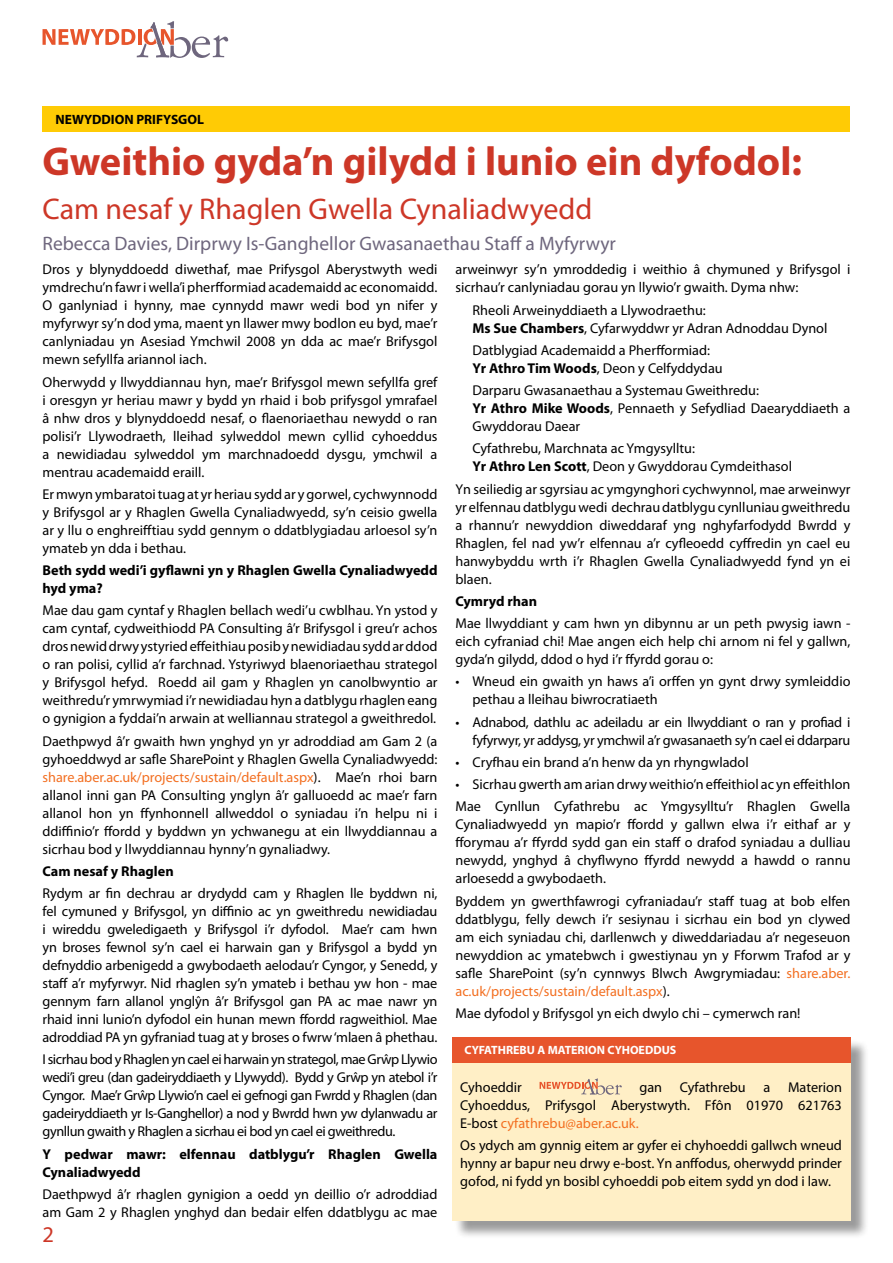
<style>
.page{position:relative;width:893px;height:1263px;background:#fff}
.page>*{position:absolute;margin:0;border:0;box-sizing:border-box;transform-origin:0 0}
.t1{font:700 40.5px "Myriad Pro";color:#cd3727}
.t2{font:30px "Myriad Pro";color:#cd3727}
.t3{font:22.5px "Myriad Pro";color:#cd3727}
.t4{font:19.5px "Myriad Pro";color:#6e667d}
.t5{font:14.25px/18px "Myriad Pro";color:#000;text-align:justify}
.t6{font:700 14.25px/18px "Myriad Pro";color:#000}
.t7{font:14.25px/18px "Myriad Pro";letter-spacing:-.02em;color:#000;text-align:right}
.t8{font:700 13.5px "Myriad Pro";color:#000}
.t9{font:700 12px "Myriad Pro";color:#fff}
.s1{color:#f36f21}
.s2{font-weight:700}
</style>
<div class="page">
<svg style="left:43px;top:21px;width:185px;height:37px"></svg>
<div style="left:43px;top:106px;width:807px;height:26px;background:#ffcb05"></div>
<div style="left:454px;top:1039px;width:415px;height:200px;background:#000;opacity:.4"></div>
<div style="left:452px;top:1037px;width:398px;height:183px;background:#ffefc6"></div>
<div style="left:452px;top:1037px;width:398px;height:26px;background:#e7552c"></div>
<svg style="left:540px;top:1078px;width:82px;height:17px"></svg>
<p class="t8" style="left:56px;top:111px;width:150px">NEWYDDION PRIFYSGOL</p>
<h1 class="t1" style="left:43px;top:135px;width:761px">Gweithio gyda’n gilydd i lunio ein dyfodol:</h1>
<h2 class="t2" style="left:43px;top:191px;width:551px">Cam nesaf y Rhaglen Gwella Cynaliadwyedd</h2>
<h3 class="t4" style="left:43px;top:232px;width:575px">Rebecca Davies, Dirprwy Is-Ganghellor Gwasanaethau Staff a Myfyrwyr</h3>
<p class="t5" style="left:43px;top:260px;width:396px">Dros y blynyddoedd diwethaf, mae Prifysgol Aberystwyth wedi ymdrechu’n fawr i wella’i pherfformiad academaidd ac economaidd.<br>O ganlyniad i hynny, mae cynnydd mawr wedi bod yn nifer y myfyrwyr sy’n dod yma, maent yn llawer mwy bodlon eu byd, mae’r canlyniadau yn Asesiad Ymchwil 2008 yn dda ac mae’r Brifysgol mewn sefyllfa ariannol iach.</p>
<p class="t5" style="left:43px;top:373px;width:396px">Oherwydd y llwyddiannau hyn, mae’r Brifysgol mewn sefyllfa gref i oresgyn yr heriau mawr y bydd yn rhaid i bob prifysgol ymrafael â nhw dros y blynyddoedd nesaf, o flaenoriaethau newydd o ran polisi’r Llywodraeth, lleihad sylweddol mewn cyllid cyhoeddus a newidiadau sylweddol ym marchnadoedd dysgu, ymchwil a mentrau academaidd eraill.</p>
<p class="t5" style="left:43px;top:485px;width:396px">Er mwyn ymbaratoi tuag at yr heriau sydd ar y gorwel, cychwynnodd y Brifysgol ar y Rhaglen Gwella Cynaliadwyedd, sy’n ceisio gwella ar y llu o enghreifftiau sydd gennym o ddatblygiadau arloesol sy’n ymateb yn dda i bethau.</p>
<p class="t6" style="left:43px;top:561px;width:396px">Beth sydd wedi’i gyflawni yn y Rhaglen Gwella Cynaliadwyedd hyd yma?</p>
<p class="t5" style="left:43px;top:601px;width:396px">Mae dau gam cyntaf y Rhaglen bellach wedi’u cwblhau. Yn ystod y cam cyntaf, cydweithiodd PA Consulting â’r Brifysgol i greu’r achos dros newid drwy ystyried effeithiau posib y newidiadau sydd ar ddod o ran polisi, cyllid a’r farchnad. Ystyriwyd blaenoriaethau strategol y Brifysgol hefyd. Roedd ail gam y Rhaglen yn canolbwyntio ar weithredu’r ymrwymiad i’r newidiadau hyn a datblygu rhaglen eang o gynigion a fyddai’n arwain at welliannau strategol a gweithredol.</p>
<p class="t5" style="left:43px;top:732px;width:396px">Daethpwyd â’r gwaith hwn ynghyd yn yr adroddiad am Gam 2 (a gyhoeddwyd ar safle SharePoint y Rhaglen Gwella Cynaliadwyedd: <span class="s1">share.aber.ac.uk/projects/sustain/default.aspx</span>). Mae’n rhoi barn allanol inni gan PA Consulting ynglyn â’r galluoedd ac mae’r farn allanol hon yn ffynhonnell allweddol o syniadau i’n helpu ni i ddiffinio’r ffordd y byddwn yn ychwanegu at ein llwyddiannau a sicrhau bod y llwyddiannau hynny’n gynaliadwy.</p>
<p class="t6" style="left:43px;top:862px;width:133px">Cam nesaf y Rhaglen</p>
<p class="t5" style="left:43px;top:884px;width:396px">Rydym ar fin dechrau ar drydydd cam y Rhaglen lle byddwn ni, fel cymuned y Brifysgol, yn diffinio ac yn gweithredu newidiadau i wireddu gweledigaeth y Brifysgol i’r dyfodol. Mae’r cam hwn yn broses fewnol sy’n cael ei harwain gan y Brifysgol a bydd yn defnyddio arbenigedd a gwybodaeth aelodau’r Cyngor, y Senedd, y staff a’r myfyrwyr. Nid rhaglen sy’n ymateb i bethau yw hon - mae gennym farn allanol ynglŷn â’r Brifysgol gan PA ac mae nawr yn rhaid inni lunio’n dyfodol ein hunan mewn ffordd ragweithiol. Mae adroddiad PA yn gyfraniad tuag at y broses o fwrw ‘mlaen â phethau.</p>
<p class="t5" style="left:43px;top:1050px;width:397px">I sicrhau bod y Rhaglen yn cael ei harwain yn strategol, mae Grŵp Llywio wedi’i greu (dan gadeiryddiaeth y Llywydd). Bydd y Grŵp yn atebol i’r Cyngor. Mae’r Grŵp Llywio’n cael ei gefnogi gan Fwrdd y Rhaglen (dan gadeiryddiaeth yr Is-Ganghellor) a nod y Bwrdd hwn yw dylanwadu ar gynllun gwaith y Rhaglen a sicrhau ei bod yn cael ei gweithredu.</p>
<p class="t6" style="left:43px;top:1144px;width:396px">Y pedwar mawr: elfennau datblygu’r Rhaglen Gwella<br>Cynaliadwyedd</p>
<p class="t5" style="left:43px;top:1185px;width:396px">Daethpwyd â’r rhaglen gynigion a oedd yn deillio o’r adroddiad am Gam 2 y Rhaglen ynghyd dan bedair elfen ddatblygu ac mae</p>
<h3 class="t3" style="left:43px;top:1220px;width:13px">2</h3>
<p class="t5" style="left:455px;top:260px;width:396px">arweinwyr sy’n ymroddedig i weithio â chymuned y Brifysgol i sicrhau’r canlyniadau gorau yn llywio’r gwaith. Dyma nhw:</p>
<p class="t5" style="left:472px;top:301px;width:356px">Rheoli Arweinyddiaeth a Llywodraethu:<br><span class="s2">Ms Sue Chambers</span>, Cyfarwyddwr yr Adran Adnoddau Dynol</p>
<p class="t5" style="left:472px;top:341px;width:252px">Datblygiad Academaidd a Pherfformiad:<br><span class="s2">Yr Athro Tim Woods</span>, Deon y Celfyddydau</p>
<p class="t5" style="left:472px;top:381px;width:379px;text-align:left">Darparu Gwasanaethau a Systemau Gweithredu:<br><span class="s2">Yr Athro Mike Woods</span>, Pennaeth y Sefydliad Daearyddiaeth a<br>Gwyddorau Daear</p>
<p class="t5" style="left:472px;top:439px;width:321px">Cyfathrebu, Marchnata ac Ymgysylltu:<br><span class="s2">Yr Athro Len Scott</span>, Deon y Gwyddorau Cymdeithasol</p>
<p class="t5" style="left:455px;top:480px;width:396px">Yn seiliedig ar sgyrsiau ac ymgynghori cychwynnol, mae arweinwyr yr elfennau datblygu wedi dechrau datblygu cynlluniau gweithredu a rhannu’r newyddion diweddaraf yng nghyfarfodydd Bwrdd y Rhaglen, fel nad yw’r elfennau a’r cyfleoedd cyffredin yn cael eu hanwybyddu wrth i’r Rhaglen Gwella Cynaliadwyedd fynd yn ei blaen.</p>
<p class="t6" style="left:455px;top:592px;width:83px">Cymryd rhan</p>
<p class="t5" style="left:455px;top:614px;width:396px">Mae llwyddiant y cam hwn yn dibynnu ar un peth pwysig iawn - eich cyfraniad chi! Mae angen eich help chi arnom ni fel y gallwn, gyda’n gilydd, ddod o hyd i’r ffyrdd gorau o:</p>
<p class="t5" style="left:472px;top:672px;width:379px;text-indent:-17px">• Wneud ein gwaith yn haws a’i orffen yn gynt drwy symleiddio pethau a lleihau biwrocratiaeth</p>
<p class="t7" style="left:455px;top:713px;width:396px">• Adnabod, dathlu ac adeiladu ar ein llwyddiant o ran y profiad i fyfyrwyr, yr addysg, yr ymchwil a’r gwasanaeth sy’n cael ei ddarparu</p>
<p class="t5" style="left:455px;top:753px;width:295px">• Cryfhau ein brand a’n henw da yn rhyngwladol</p>
<p class="t5" style="left:455px;top:773px;width:396px;line-height:22.2px">• Sicrhau gwerth am arian drwy weithio’n effeithiol ac yn effeithlon<br>Mae Cynllun Cyfathrebu ac Ymgysylltu’r Rhaglen Gwella</p>
<p class="t5" style="left:455px;top:815px;width:396px">Cynaliadwyedd yn mapio’r ffordd y gallwn elwa i’r eithaf ar y fforymau a’r ffyrdd sydd gan ein staff o drafod syniadau a dulliau newydd, ynghyd â chyflwyno ffyrdd newydd a hawdd o rannu arloesedd a gwybodaeth.</p>
<p class="t5" style="left:455px;top:892px;width:396px">Byddem yn gwerthfawrogi cyfraniadau’r staff tuag at bob elfen ddatblygu, felly dewch i’r sesiynau i sicrhau ein bod yn clywed am eich syniadau chi, darllenwch y diweddariadau a’r negeseuon newyddion ac ymatebwch i gwestiynau yn y Fforwm Trafod ar y safle SharePoint (sy’n cynnwys Blwch Awgrymiadau: <span class="s1">share.aber. ac.uk/projects/sustain/default.aspx</span>).</p>
<p class="t5" style="left:455px;top:1004px;width:347px">Mae dyfodol y Brifysgol yn eich dwylo chi – cymerwch ran!</p>
<p class="t9" style="left:464px;top:1042px;width:213px">CYFATHREBU A MATERION CYHOEDDUS</p>
<p class="t5" style="left:460px;top:1078px;width:63px">Cyhoeddir</p>
<p class="t5" style="left:460px;top:1078px;width:383px;text-indent:179px">gan Cyfathrebu a Materion Cyhoeddus, Prifysgol Aberystwyth. Ffôn 01970 621763<br>E-bost <span class="s1">cyfathrebu@aber.ac.uk.</span></p>
<p class="t5" style="left:460px;top:1136px;width:383px">Os ydych am gynnig eitem ar gyfer ei chyhoeddi gallwch wneud hynny ar bapur neu drwy e-bost. Yn anffodus, oherwydd prinder gofod, ni fydd yn bosibl cyhoeddi pob eitem sydd yn dod i law.</p>
</div>
